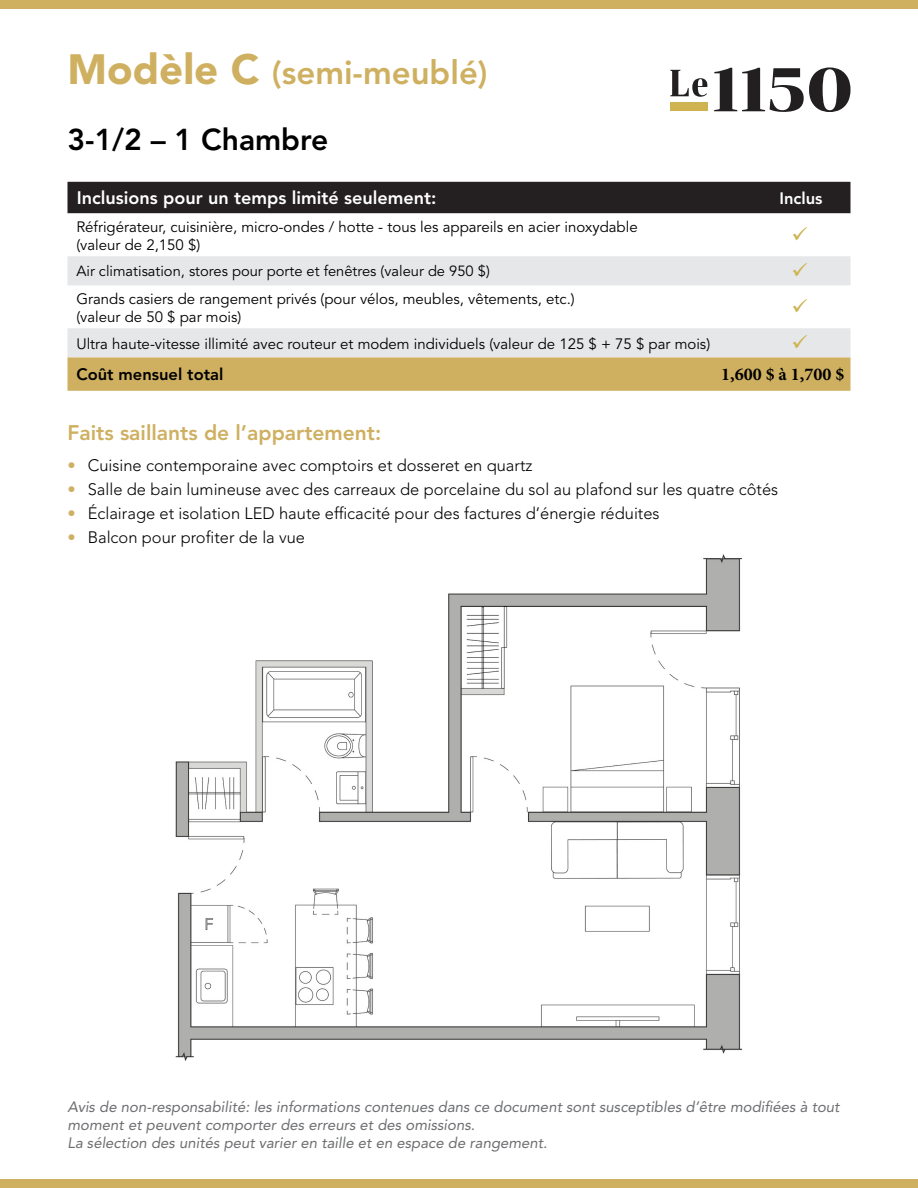
<style>
.page{position:relative;width:918px;height:1188px;background:#fff}
.page>*{position:absolute;margin:0;border:0;box-sizing:border-box;transform-origin:0 0}
.t1{font:800 33px "Avenir LT Std";color:#cfb061}
.t2{font:800 30px "Avenir LT Std";color:#000}
.t3{font:800 21px "Avenir LT Std";color:#cfb061}
.t4{font:800 18px "Avenir LT Std";color:#fff}
.t5{font:700 18px "Minion Pro";color:#000}
.t6{font:300 16.5px "Avenir LT Std";color:#000}
.t7{font:800 16.5px "Avenir LT Std";color:#000}
.t8{font:800 16.5px "Avenir LT Std";color:#fff}
.t9{font:15px/18px "Avenir LT Std";color:#000}
.t10{font:italic 15px/18px "Avenir LT Std";color:#6d6e71}
.t11{font:14.7px "Avenir LT Std";color:#000}
.s1{font-weight:900;font-size:42px}
.s2{color:#cfb061}
</style>
<div class="page">
<div style="left:0;top:1179px;width:918px;height:9px;background:#cfb061"></div>
<div style="left:0;top:0;width:918px;height:9px;background:#cfb061"></div>
<svg style="left:714px;top:68px;width:137px;height:44px"></svg>
<div style="left:670px;top:103px;width:37px;height:8px;background:#cfb351"></div>
<svg style="left:670px;top:70px;width:37px;height:27px"></svg>
<img style="left:175px;top:554px;width:568px;height:506px">
<div style="left:68px;top:182px;width:782px;height:31px;background:#241f21"></div>
<svg style="left:68px;top:213px;width:782px;height:1px"></svg>
<svg style="left:68px;top:256px;width:782px;height:101px;fill:#e6e7e8"></svg>
<div style="left:68px;top:357px;width:782px;height:34px;background:#cfb061"></div>
<svg style="left:793px;top:263px;width:14px;height:13px"></svg>
<svg style="left:793px;top:299px;width:14px;height:13px"></svg>
<svg style="left:793px;top:335px;width:14px;height:13px"></svg>
<h1 class="t1" style="left:68px;top:53px;width:422px"><span class="s1">Modèle C</span> (semi-meublé)</h1>
<h2 class="t2" style="left:68px;top:122px;width:263px">3-1/2 – 1 Chambre</h2>
<p class="t4" style="left:77px;top:188px;width:361px">Inclusions pour un temps limité seulement:</p>
<p class="t8" style="left:780px;top:188px;width:45px">Inclus</p>
<p class="t9" style="left:76px;top:218px;width:563px">Réfrigérateur, cuisinière, micro-ondes / hotte - tous les appareils en acier inoxydable (valeur de 2,150 $)</p>
<p class="t11" style="left:76px;top:263px;width:415px">Air climatisation, stores pour porte et fenêtres (valeur de 950 $)</p>
<p class="t9" style="left:76px;top:290px;width:500px">Grands casiers de rangement privés (pour vélos, meubles, vêtements, etc.) (valeur de 50 $ par mois)</p>
<p class="t9" style="left:76px;top:335px;width:635px">Ultra haute-vitesse illimité avec routeur et modem individuels (valeur de 125 $ + 75 $ par mois)</p>
<p class="t7" style="left:76px;top:365px;width:148px">Coût mensuel total</p>
<p class="t5" style="left:721px;top:362px;width:125px">1,600 $ à 1,700 $</p>
<h3 class="t3" style="left:68px;top:421px;width:315px">Faits saillants de l’appartement:</h3>
<p class="t6" style="left:68px;top:456px;width:467px"><span class="s2">•</span> Cuisine contemporaine avec comptoirs et dosseret en quartz</p>
<p class="t6" style="left:68px;top:480px;width:712px"><span class="s2">•</span> Salle de bain lumineuse avec des carreaux de porcelaine du sol au plafond sur les quatre côtés</p>
<p class="t6" style="left:68px;top:504px;width:594px"><span class="s2">•</span> Éclairage et isolation LED haute efficacité pour des factures d’énergie réduites</p>
<p class="t6" style="left:68px;top:528px;width:239px"><span class="s2">•</span> Balcon pour profiter de la vue</p>
<p class="t10" style="left:68px;top:1098px;width:774px">Avis de non-responsabilité: les informations contenues dans ce document sont susceptibles d’être modifiées à tout moment et peuvent comporter des erreurs et des omissions.<br>La sélection des unités peut varier en taille et en espace de rangement.</p>
</div>
